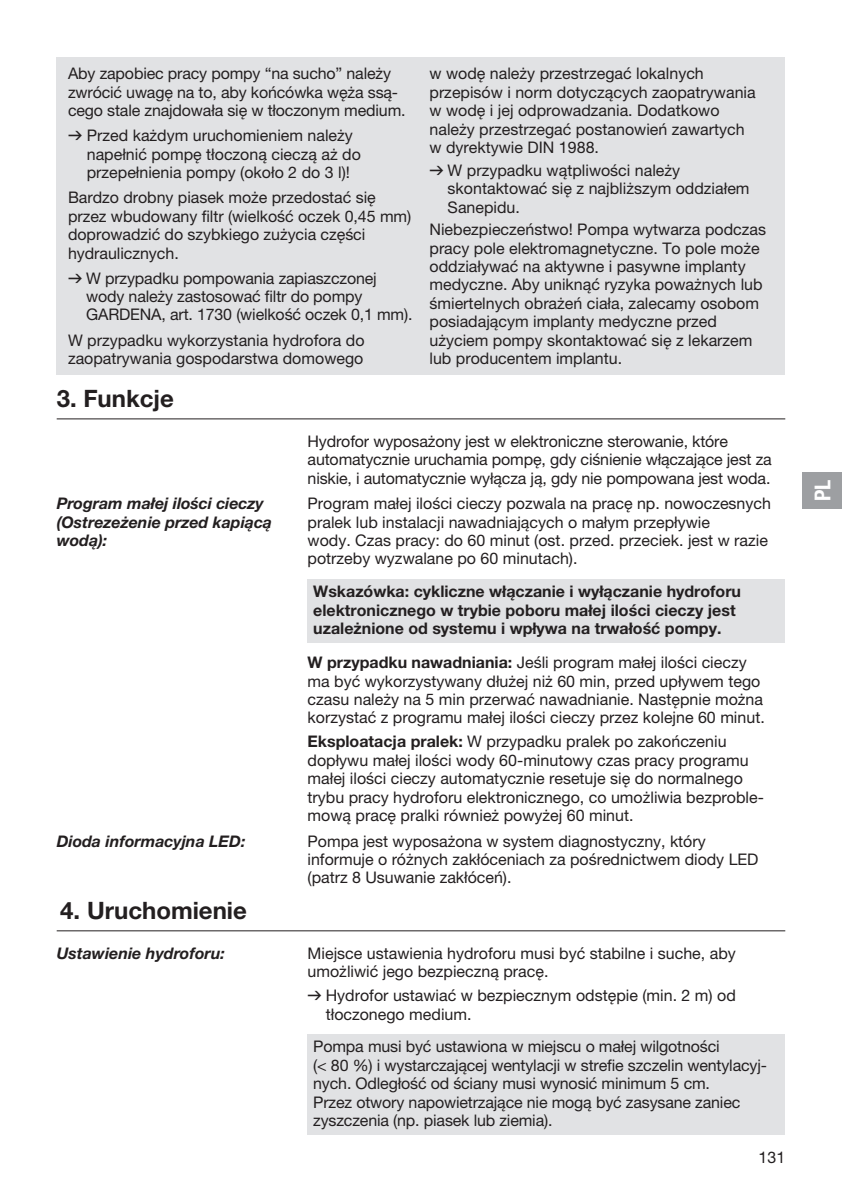
<style>
.page{position:relative;width:842px;height:1191px;background:#fff}
.page>*{position:absolute;margin:0;border:0;box-sizing:border-box;transform-origin:0 0}
.t1{font:700 24px "GARDENA Pro";color:#231f20}
.t2{font:22px "GARDENA Pro Bo Cond";color:#fff}
.t3{font:16px/18.4px "GARDENA Pro";color:#231f20}
.t4{font:700 16px/18.4px "GARDENA Pro";color:#231f20}
.t5{font:italic 700 16px/18.4px "GARDENA Pro";color:#231f20}
.s1{font-family:"Formdruck"}
.s2{font-weight:700}
</style>
<div class="page">
<div style="left:802px;top:472px;width:40px;height:37px;background:#9d9fa2"></div>
<div style="left:57px;top:57px;width:728px;height:317px;background:#e1e2e4"></div>
<div style="left:308px;top:578px;width:477px;height:64px;background:#e1e2e4"></div>
<hr style="left:57px;top:418px;width:728px;height:1px;background:#231f20">
<div style="left:308px;top:1033px;width:477px;height:101px;background:#e1e2e4"></div>
<hr style="left:57px;top:930px;width:728px;height:1px;background:#231f20">
<p class="t3" style="left:68px;top:64px;width:339px">Aby zapobiec pracy pompy “na sucho” należy zwrócić uwagę na to, aby końcówka węża ssą&shy;cego stale znajdowała się w tłoczonym medium.</p>
<p class="t3" style="left:87px;top:126px;width:276px;text-indent:-19px"><span class="s1">v</span> Przed każdym uruchomieniem należy napełnić pompę tłoczoną cieczą aż do przepełnienia pompy (około 2 do 3 l)!</p>
<p class="t3" style="left:68px;top:188px;width:345px">Bardzo drobny piasek może przedostać się przez wbudowany filtr (wielkość oczek 0,45 mm) doprowadzić do szybkiego zużycia części hydraulicznych.</p>
<p class="t3" style="left:86px;top:268px;width:328px;text-indent:-18px"><span class="s1">v</span> W przypadku pompowania zapiaszczonej wody należy zastosować filtr do pompy<br>GARDENA, art. 1730 (wielkość oczek 0,1 mm).</p>
<p class="t3" style="left:68px;top:330px;width:298px">W przypadku wykorzystania hydrofora do zaopatrywania gospodarstwa domowego</p>
<h1 class="t1" style="left:57px;top:384px;width:119px">3. Funkcje</h1>
<p class="t3" style="left:429px;top:64px;width:328px">w wodę należy przestrzegać lokalnych przepisów i norm dotyczących zaopatrywania w wodę i jej odprowadzania. Dodatkowo należy przestrzegać postanowień zawartych w dyrektywie DIN 1988.</p>
<p class="t3" style="left:448px;top:161px;width:303px;text-indent:-18px"><span class="s1">v</span> W przypadku wątpliwości należy skontaktować się z najbliższym oddziałem<br>Sanepidu.</p>
<p class="t3" style="left:429px;top:220px;width:338px">Niebezpieczeństwo! Pompa wytwarza podczas pracy pole elektromagnetyczne. To pole może oddziaływać na aktywne i pasywne implanty medyczne. Aby uniknąć ryzyka poważnych lub śmiertelnych obrażeń ciała, zalecamy osobom posiadającym implanty medyczne przed użyciem pompy skontaktować się z lekarzem lub producentem implantu.</p>
<p class="t3" style="left:308px;top:432px;width:466px">Hydrofor wyposażony jest w elektroniczne sterowanie, które automatycznie uruchamia pompę, gdy ciśnienie włączające jest za niskie, i automatycznie wyłącza ją, gdy nie pompowana jest woda.</p>
<p class="t5" style="left:57px;top:494px;width:217px">Program małej ilości cieczy (Ostrezeżenie przed kapiącą wodą):</p>
<p class="t3" style="left:308px;top:494px;width:465px">Program małej ilości cieczy pozwala na pracę np. nowoczesnych pralek lub instalacji nawadniających o małym przepływie<br>wody. Czas pracy: do 60 minut (ost. przed. przeciek. jest w razie potrzeby wyzwalane po 60 minutach).</p>
<p class="t4" style="left:313px;top:582px;width:429px">Wskazówka: cykliczne włączanie i wyłączanie hydroforu elektronicznego w trybie poboru małej ilości cieczy jest uzależnione od systemu i wpływa na trwałość pompy.</p>
<p class="t3" style="left:308px;top:653px;width:459px"><span class="s2">W przypadku nawadniania:</span> Jeśli program małej ilości cieczy ma być wykorzystywany dłużej niż 60 min, przed upływem tego czasu należy na 5 min przerwać nawadnianie. Następnie można korzystać z programu małej ilości cieczy przez kolejne 60 minut.</p>
<p class="t3" style="left:308px;top:732px;width:458px"><span class="s2">Eksploatacja pralek:</span> W przypadku pralek po zakończeniu dopływu małej ilości wody 60-minutowy czas pracy programu małej ilości cieczy automatycznie resetuje się do normalnego trybu pracy hydroforu elektronicznego, co umożliwia bezproble&shy;mową pracę pralki również powyżej 60 minut.</p>
<p class="t5" style="left:57px;top:831px;width:190px">Dioda informacyjna LED:</p>
<p class="t3" style="left:308px;top:831px;width:452px">Pompa jest wyposażona w system diagnostyczny, który informuje o różnych zakłóceniach za pośrednictwem diody LED (patrz 8 Usuwanie zakłóceń).</p>
<h1 class="t1" style="left:60px;top:895px;width:188px">4. Uruchomienie</h1>
<p class="t5" style="left:57px;top:943px;width:170px">Ustawienie hydroforu:</p>
<p class="t3" style="left:308px;top:943px;width:430px">Miejsce ustawienia hydroforu musi być stabilne i suche, aby umożliwić jego bezpieczną pracę.</p>
<p class="t3" style="left:326px;top:986px;width:412px;text-indent:-18px"><span class="s1">v</span> Hydrofor ustawiać w bezpiecznym odstępie (min. 2 m) od tłoczonego medium.</p>
<p class="t3" style="left:313px;top:1037px;width:455px">Pompa musi być ustawiona w miejscu o małej wilgotności<br>(&lt; 80 %) i wystarczającej wentylacji w strefie szczelin wentylacyj&shy;nych. Odległość od ściany musi wynosić minimum 5 cm.<br>Przez otwory napowietrzające nie mogą być zasysane zaniec zyszczenia (np. piasek lub ziemia).</p>
<p class="t3" style="left:759px;top:1147px;width:28px">131</p>
<h2 class="t2" style="left:809px;top:501px;width:23px;rotate:-90deg">PL</h2>
</div>
